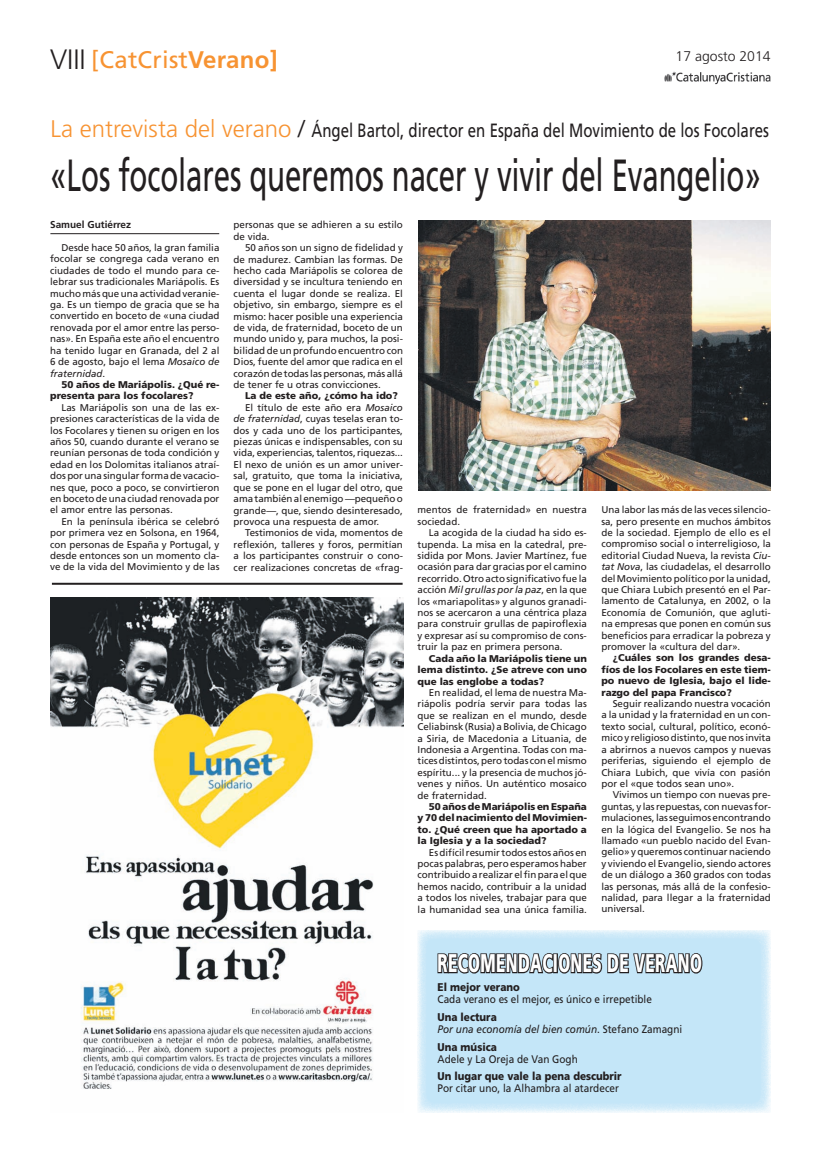
<style>
.page{position:relative;width:820px;height:1163px;background:#fff}
.page>*{position:absolute;margin:0;border:0;box-sizing:border-box;transform-origin:0 0}
.t1{font:45px "Frutiger";letter-spacing:-.005em;color:#231f20;scale:.65 1}
.t2{font:300 28px "Frutiger";color:#231f20}
.t3{font:900 25.6px "Frutiger";letter-spacing:.025em;color:#fff;scale:.59 1}
.t4{font:24px "Frutiger";letter-spacing:.01em;color:#f79332}
.t5{font:19.2px "Frutiger";color:#231f20;scale:.78 1}
.t6{font:300 14px "Frutiger";color:#231f20}
.t7{font:900 11.2px "Frutiger";color:#231f20;scale:.89 1}
.t8{font:11px "Frutiger";color:#231f20;scale:.91 1}
.t9{font:italic 11px "Frutiger";color:#231f20;scale:.91 1}
.t10{font:700 10px "Frutiger";color:#231f20}
.t11{font:9.8px/11.4px "Frutiger";color:#231f20;text-align:justify}
.t12{font:900 9.8px/11.4px "Frutiger";color:#231f20;text-align:justify}
.s1{font-weight:700}
.s2{font-weight:300;font-size:24px;color:#f79332}
.s3{font-weight:300;font-size:24px}
.s4{font-style:italic}
.s5{font-style:normal}
</style>
<div class="page">
<img style="left:664px;top:71px;width:107px;height:14px">
<img style="left:50px;top:597px;width:353px;height:492px">
<hr style="left:52px;top:582px;width:350px;height:2px;background:#231f20">
<img style="left:417px;top:930px;width:352px;height:182px">
<svg style="left:436px;top:935px;width:267px;height:57px;background:#9fb7c5"></svg>
<img style="left:418px;top:220px;width:352px;height:270px">
<hr style="left:50px;top:233px;width:169px;height:1px;background:#231f20">
<h2 class="t2" style="left:50px;top:44px;width:37px">VIII</h2>
<h3 class="t6" style="left:675px;top:49px;width:96px">17 agosto 2014</h3>
<h3 class="t4" style="left:91px;top:46px;width:188px">[CatCrist<span class="s1">Verano]</span></h3>
<h3 class="t5" style="left:50px;top:119px;width:922px"><span class="s2">La entrevista del verano</span> <span class="s3">/</span> Ángel Bartol, director en España del Movimiento de los Focolares</h3>
<h1 class="t1" style="left:50px;top:149px;width:1093px">«Los focolares queremos nacer y vivir del Evangelio»</h1>
<p class="t11" style="left:233px;top:219px;width:171px">personas que se adhieren a su estilo de vida.</p>
<p class="t11" style="left:233px;top:242px;width:171px;text-indent:11px">50 años son un signo de fidelidad y de madurez. Cambian las formas. De hecho cada Mariápolis se colorea de diversidad y se incultura teniendo en cuenta el lugar donde se realiza. El objetivo, sin embargo, siempre es el mismo: hacer posible una experiencia de vida, de fraternidad, boceto de un mundo unido y, para muchos, la posi&shy;bilidad de un profundo encuentro con Dios, fuente del amor que radica en el corazón de todas las personas, más allá de tener fe u otras convicciones.</p>
<p class="t12" style="left:245px;top:390px;width:154px">La de este año, ¿cómo ha ido?</p>
<p class="t11" style="left:245px;top:401px;width:159px">El título de este año era <span class="s4">Mosaico</span></p>
<p class="t11" style="left:233px;top:413px;width:171px"><span class="s4">de fraternidad</span>, cuyas teselas eran to-</p>
<p class="t11" style="left:233px;top:424px;width:171px">dos y cada uno de los participantes,</p>
<p class="t11" style="left:233px;top:436px;width:171px">piezas únicas e indispensables, con su</p>
<p class="t11" style="left:233px;top:447px;width:171px">vida, experiencias, talentos, riquezas...</p>
<p class="t11" style="left:233px;top:458px;width:171px">El nexo de unión es un amor univer-</p>
<p class="t11" style="left:233px;top:470px;width:171px">sal, gratuito, que toma la iniciativa,</p>
<p class="t11" style="left:233px;top:481px;width:171px">que se pone en el lugar del otro, que</p>
<p class="t11" style="left:233px;top:493px;width:171px">ama también al enemigo —pequeño o</p>
<p class="t11" style="left:233px;top:504px;width:171px">grande—, que, siendo desinteresado,</p>
<p class="t11" style="left:233px;top:515px;width:147px">provoca una respuesta de amor.</p>
<p class="t11" style="left:245px;top:527px;width:159px">Testimonios de vida, momentos de</p>
<p class="t11" style="left:233px;top:538px;width:171px">reflexión, talleres y foros, permitían</p>
<p class="t11" style="left:233px;top:550px;width:171px">a los participantes construir o cono-</p>
<p class="t11" style="left:233px;top:561px;width:171px">cer realizaciones concretas de «frag-</p>
<p class="t10" style="left:50px;top:219px;width:82px">Samuel Gutiérrez</p>
<p class="t11" style="left:50px;top:242px;width:171px;text-indent:11px">Desde hace 50 años, la gran familia focolar se congrega cada verano en ciudades de todo el mundo para ce&shy;lebrar sus tradicionales Mariápolis. Es mucho más que una actividad veranie&shy;ga. Es un tiempo de gracia que se ha convertido en boceto de «una ciudad renovada por el amor entre las perso&shy;nas». En España este año el encuentro ha tenido lugar en Granada, del 2 al 6 de agosto, bajo el lema <span class="s4">Mosaico de fraternidad</span>.</p>
<p class="t12" style="left:50px;top:378px;width:171px;text-indent:11px">50 años de Mariápolis. ¿Qué re&shy;presenta para los focolares?</p>
<p class="t11" style="left:50px;top:401px;width:171px;text-indent:11px">Las Mariápolis son una de las ex&shy;presiones características de la vida de los Focolares y tienen su origen en los años 50, cuando durante el verano se reunían personas de toda condición y edad en los Dolomitas italianos atraí&shy;dos por una singular forma de vacacio&shy;nes que, poco a poco, se convirtieron en boceto de una ciudad renovada por el amor entre las personas.</p>
<p class="t11" style="left:50px;top:515px;width:171px;text-indent:11px">En la península ibérica se celebró por primera vez en Solsona, en 1964, con personas de España y Portugal, y desde entonces son un momento cla&shy;ve de la vida del Movimiento y de las</p>
<p class="t11" style="left:601px;top:504px;width:171px">Una labor las más de las veces silencio&shy;sa, pero presente en muchos ámbitos de la sociedad. Ejemplo de ello es el compromiso social o interreligioso, la editorial Ciudad Nueva, la revista <span class="s4">Ciu&shy;tat Nova</span>, las ciudadelas, el desarrollo del Movimiento político por la unidad, que Chiara Lubich presentó en el Par&shy;lamento de Catalunya, en 2002, o la Economía de Comunión, que agluti&shy;na empresas que ponen en común sus beneficios para erradicar la pobreza y promover la «cultura del dar».</p>
<p class="t12" style="left:601px;top:652px;width:171px;text-indent:11px">¿Cuáles son los grandes desa&shy;fíos de los Focolares en este tiem&shy;po nuevo de Iglesia, bajo el lide&shy;razgo del papa Francisco?</p>
<p class="t11" style="left:601px;top:697px;width:171px;text-indent:11px">Seguir realizando nuestra vocación a la unidad y la fraternidad en un con&shy;texto social, cultural, político, econó&shy;mico y religioso distinto, que nos invita a abrirnos a nuevos campos y nuevas periferias, siguiendo el ejemplo de Chiara Lubich, que vivía con pasión por el «que todos sean uno».</p>
<p class="t11" style="left:601px;top:789px;width:171px;text-indent:11px">Vivimos un tiempo con nuevas pre&shy;guntas, y las repuestas, con nuevas for&shy;mulaciones, las seguimos encontrando en la lógica del Evangelio. Se nos ha llamado «un pueblo nacido del Evan&shy;gelio» y queremos continuar naciendo y viviendo el Evangelio, siendo actores de un diálogo a 360 grados con todas las personas, más allá de la confesio&shy;nalidad, para llegar a la fraternidad universal.</p>
<p class="t11" style="left:417px;top:504px;width:171px">mentos de fraternidad» en nuestra sociedad.</p>
<p class="t11" style="left:417px;top:527px;width:171px;text-indent:11px">La acogida de la ciudad ha sido es&shy;tupenda. La misa en la catedral, pre&shy;sidida por Mons. Javier Martínez, fue ocasión para dar gracias por el camino recorrido. Otro acto significativo fue la acción <span class="s4">Mil grullas por la paz</span>, en la que los «mariapolitas» y algunos granadi&shy;nos se acercaron a una céntrica plaza para construir grullas de papiroflexia y expresar así su compromiso de cons&shy;truir la paz en primera persona.</p>
<p class="t12" style="left:417px;top:652px;width:171px;text-indent:11px">Cada año la Mariápolis tiene un lema distinto. ¿Se atreve con uno que las englobe a todas?</p>
<p class="t11" style="left:417px;top:686px;width:171px;text-indent:11px">En realidad, el lema de nuestra Ma&shy;riápolis podría servir para todas las que se realizan en el mundo, desde Celiabinsk (Rusia) a Bolivia, de Chicago a Siria, de Macedonia a Lituania, de Indonesia a Argentina. Todas con ma&shy;tices distintos, pero todas con el mismo espíritu... y la presencia de muchos jó&shy;venes y niños. Un auténtico mosaico de fraternidad.</p>
<p class="t12" style="left:417px;top:800px;width:171px;text-indent:11px">50 años de Mariápolis en España y 70 del nacimiento del Movimien&shy;to. ¿Qué creen que ha aportado a la Iglesia y a la sociedad?</p>
<p class="t11" style="left:417px;top:846px;width:171px;text-indent:11px">Es difícil resumir todos estos años en pocas palabras, pero esperamos haber contribuido a realizar el fin para el que hemos nacido, contribuir a la unidad a todos los niveles, trabajar para que la humanidad sea una única familia.</p>
<h3 class="t3" style="left:437px;top:947px;width:449px">RECOMENDACIONES DE VERANO</h3>
<p class="t7" style="left:437px;top:980px;width:94px">El mejor verano</p>
<p class="t8" style="left:437px;top:992px;width:237px">Cada verano es el mejor, es único e irrepetible</p>
<p class="t7" style="left:437px;top:1010px;width:68px">Una lectura</p>
<p class="t9" style="left:437px;top:1022px;width:270px">Por una economía del bien común<span class="s5">. Stefano Zamagni</span></p>
<p class="t7" style="left:437px;top:1040px;width:68px">Una música</p>
<p class="t8" style="left:437px;top:1052px;width:155px">Adele y La Oreja de Van Gogh</p>
<p class="t7" style="left:437px;top:1069px;width:208px">Un lugar que vale la pena descubrir</p>
<p class="t8" style="left:437px;top:1081px;width:201px">Por citar uno, la Alhambra al atardecer</p>
</div>
